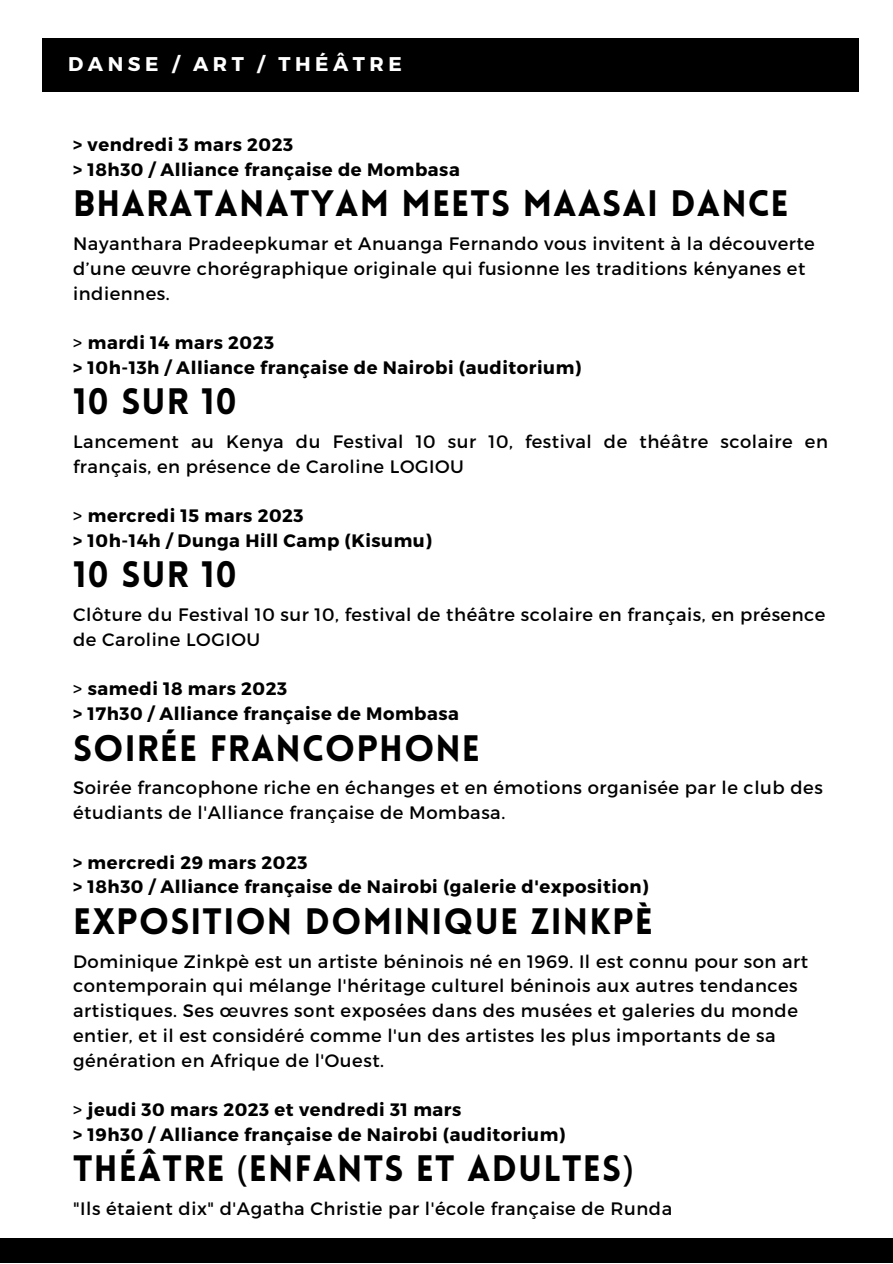
<style>
.page{position:relative;width:893px;height:1264px;background:#fff}
.page>*{position:absolute;margin:0;border:0;box-sizing:border-box;transform-origin:0 0}
.t1{font:900 36px "Lovelo";letter-spacing:.03em;color:#000}
.t2{font:700 19.8px "Montserrat";letter-spacing:.23em;color:#fff}
.t3{font:18px/24.8px "Montserrat";letter-spacing:.03em;color:#000}
.t4{font:700 18px/24.8px "Montserrat";letter-spacing:.03em;color:#000}
.s1{font-weight:400}
.s2{font-family:"Noto Sans";font-weight:400}
</style>
<div class="page">
<div style="left:43px;top:38px;width:816px;height:54px;background:#000"></div>
<div style="left:0;top:1238px;width:892px;height:24px;background:#000"></div>
<p class="t2" style="left:68px;top:51px;width:335px">DANSE / ART / THÉÂTRE</p>
<p class="t4" style="left:73px;top:131px;width:388px">&gt; vendredi 3 mars 2023<br>&gt; 18h30 / Alliance française de Mombasa</p>
<h1 class="t1" style="left:73px;top:189px;width:717px">BHARATANATYAM MEETS MAASAI DANCE</h1>
<p class="t3" style="left:73px;top:230px;width:743px">Nayanthara Pradeepkumar et Anuanga Fernando vous invitent à la découverte d’une œuvre chorégraphique originale qui fusionne les traditions kényanes et indiennes.</p>
<p class="t4" style="left:73px;top:329px;width:509px"><span class="s1">&gt;</span> mardi 14 mars 2023<br>&gt; 10h-13h / Alliance française de Nairobi (auditorium)</p>
<h1 class="t1" style="left:73px;top:387px;width:165px">10 SUR 10</h1>
<p class="t3" style="left:73px;top:428px;width:756px">Lancement au Kenya du Festival 10 sur 10, festival de théâtre scolaire en français, en présence de Caroline LOGIOU</p>
<p class="t4" style="left:73px;top:502px;width:360px"><span class="s1">&gt;</span> mercredi 15 mars 2023<br>&gt; 10h-14h / Dunga Hill Camp (Kisumu)</p>
<h1 class="t1" style="left:73px;top:560px;width:165px">10 SUR 10</h1>
<p class="t3" style="left:73px;top:601px;width:753px">Clôture du Festival 10 sur 10, festival de théâtre scolaire en français, en présence de Caroline LOGIOU</p>
<p class="t4" style="left:73px;top:675px;width:387px"><span class="s1">&gt;</span> samedi 18 mars 2023<br>&gt; 17h30 / Alliance française de Mombasa</p>
<h1 class="t1" style="left:73px;top:733px;width:408px">SOIRÉE FRANCOPHONE</h1>
<p class="t3" style="left:73px;top:774px;width:751px">Soirée francophone riche en échanges et en émotions organisée par le club des étudiants de l'Alliance française de Mombasa.</p>
<p class="t4" style="left:73px;top:849px;width:577px">&gt; mercredi 29 mars 2023<br>&gt; 18h30 / Alliance française de Nairobi (galerie d'exposition)</p>
<h1 class="t1" style="left:73px;top:906px;width:581px">EXPOSITION DOMINIQUE ZINKPÈ</h1>
<p class="t3" style="left:73px;top:947px;width:736px">Dominique Zinkpè est un artiste béninois né en 1969. Il est connu pour son art contemporain qui mélange l'héritage culturel béninois aux autres tendances artistiques. Ses œuvres sont exposées dans des musées et galeries du monde entier, et il est considéré comme l'un des artistes les plus importants de sa génération en Afrique de l'Ouest.</p>
<p class="t4" style="left:73px;top:1096px;width:493px"><span class="s1">&gt;</span> jeudi 30 mars 2023 et vendredi 31 mars<br>&gt; 19h30 / Alliance française de Nairobi (auditorium)</p>
<h1 class="t1" style="left:73px;top:1154px;width:561px">THÉÂTRE <span class="s2">(</span>ENFANTS ET ADULTES<span class="s2">)</span></h1>
<p class="t3" style="left:73px;top:1195px;width:600px">"Ils étaient dix" d'Agatha Christie par l'école française de Runda</p>
</div>
